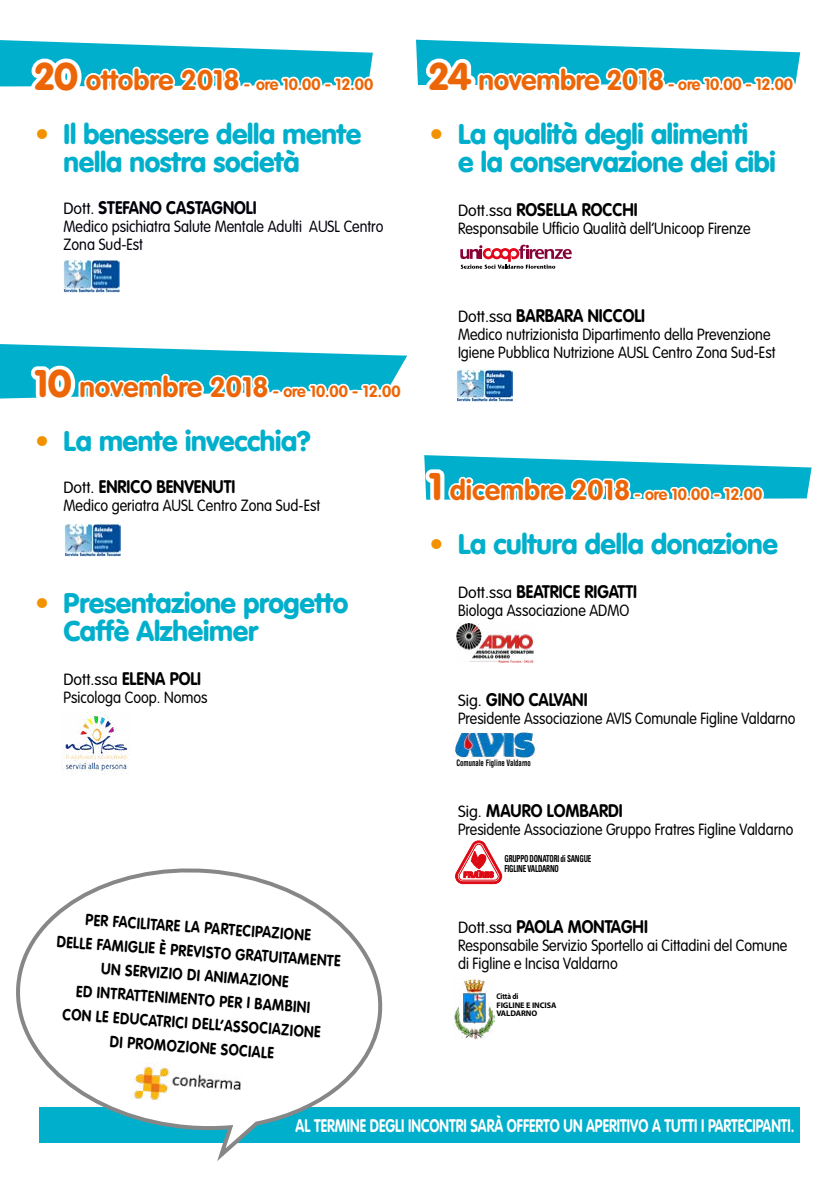
<style>
.page{position:relative;width:840px;height:1191px;background:#fff}
.page>*{position:absolute;margin:0;border:0;box-sizing:border-box;transform-origin:0 0}
.t1{font:900 28px/28px "VAG Rounded";letter-spacing:-.01em;color:#00afcb}
.t2{font:700 18px "VAG Rounded";color:#000;scale:.9 1}
.t3{font:700 18px "VAG Rounded";color:#fff;scale:.77 1}
.t4{font:700 18px "VAG Rounded";color:#00000a;scale:.9 1}
.t5{font:300 16px/18px "VAG Rounded";color:#000;scale:.9 1}
.t6{font:700 16px/24px "VAG Rounded";color:#000;text-align:center;scale:.87 1}
.t7{font:700 16px "VAG Rounded";color:#ec6608}
.t8{font:300 16px "VAG Rounded";color:#000;scale:.89 1}
.t9{font:300 16px/18px "VAG Rounded";color:#00000a;scale:.9 1}
.t10{font:700 condensed 9.6px/10px "Univers";letter-spacing:-.035em;color:#000;scale:.74 1}
.t11{font:700 condensed 8.6px "Helvetica";color:#000;scale:.78 1}
.t12{font:700 8.2px/8.4px "Myriad";letter-spacing:-.01em;color:#000;scale:.86 1}
.s1{font-weight:900;font-size:38px}
.s2{font-size:28px}
.s3{color:#f39200}
.s4{font-weight:300;font-size:16px}
</style>
<div class="page">
<svg style="left:0;top:40px;width:373px;height:47px"></svg>
<svg style="left:0;top:344px;width:407px;height:55px"></svg>
<svg style="left:416px;top:40px;width:383px;height:46px"></svg>
<svg style="left:424px;top:455px;width:387px;height:45px"></svg>
<div style="left:40px;top:1107px;width:759px;height:35px;background:#00afcb"></div>
<svg style="left:62px;top:259px;width:58px;height:34px"></svg>
<img style="left:63px;top:260px;width:56px;height:32px">
<svg style="left:455px;top:368px;width:58px;height:34px"></svg>
<img style="left:456px;top:369px;width:56px;height:33px">
<div style="left:63px;top:523px;width:58px;height:34px;background:#f4ffff;border-radius:4px"></div>
<img style="left:65px;top:523px;width:56px;height:33px">
<img style="left:454px;top:978px;width:40px;height:61px">
<svg style="left:16px;top:868px;width:369px;height:293px"></svg>
<img style="left:129px;top:1060px;width:118px;height:53px">
<img style="left:453px;top:732px;width:82px;height:26px">
<img style="left:456px;top:624px;width:79px;height:38px">
<svg style="left:460px;top:245px;width:111px;height:24px"></svg>
<img style="left:61px;top:712px;width:67px;height:63px">
<svg style="left:455px;top:840px;width:46px;height:44px"></svg>
<p class="t7" style="left:35px;top:75px;width:339px"><span class="s1">20</span> <span class="s2">ottobre 2018</span> - ore 10.00 - 12.00</p>
<h1 class="t1" style="left:63px;top:120px;width:299px;text-indent:-28px"><span class="s3">•</span> Il benessere della mente nella nostra società</h1>
<p class="t4" style="left:64px;top:197px;width:216px"><span class="s4">Dott.</span> STEFANO CASTAGNOLI</p>
<p class="t9" style="left:63px;top:218px;width:357px">Medico psichiatra Salute Mentale Adulti AUSL Centro<br>Zona Sud-Est</p>
<p class="t7" style="left:35px;top:382px;width:367px"><span class="s1">10</span> <span class="s2">novembre 2018</span> - ore 10.00 - 12.00</p>
<h1 class="t1" style="left:35px;top:427px;width:277px"><span class="s3">•</span> La mente invecchia?</h1>
<p class="t2" style="left:64px;top:476px;width:192px"><span class="s4">Dott.</span> ENRICO BENVENUTI</p>
<p class="t5" style="left:63px;top:497px;width:286px">Medico geriatra AUSL Centro Zona Sud-Est</p>
<h1 class="t1" style="left:63px;top:589px;width:286px;text-indent:-28px"><span class="s3">•</span> Presentazione progetto<br>Caffè Alzheimer</h1>
<p class="t2" style="left:64px;top:668px;width:154px"><span class="s4">Dott.ssa</span> ELENA POLI</p>
<p class="t5" style="left:63px;top:689px;width:161px">Psicologa Coop. Nomos</p>
<p class="t6" style="left:59px;top:905px;width:328px;rotate:4deg">PER FACILITARE LA PARTECIPAZIONE<br>DELLE FAMIGLIE È PREVISTO GRATUITAMENTE<br>UN SERVIZIO DI ANIMAZIONE<br>ED INTRATTENIMENTO PER I BAMBINI<br>CON LE EDUCATRICI DELL’ASSOCIAZIONE<br>DI PROMOZIONE SOCIALE</p>
<p class="t7" style="left:429px;top:75px;width:364px"><span class="s1">24</span> <span class="s2">novembre 2018</span> - ore 10.00 - 12.00</p>
<h1 class="t1" style="left:458px;top:120px;width:319px;text-indent:-28px"><span class="s3">•</span> La qualità degli alimenti<br>e la conservazione dei cibi</h1>
<p class="t2" style="left:458px;top:199px;width:201px"><span class="s4">Dott.ssa</span> ROSELLA ROCCHI</p>
<p class="t5" style="left:458px;top:220px;width:326px">Responsabile Ufficio Qualità dell’Unicoop Firenze</p>
<p class="t2" style="left:458px;top:305px;width:209px"><span class="s4">Dott.ssa</span> BARBARA NICCOLI</p>
<p class="t5" style="left:458px;top:326px;width:354px">Medico nutrizionista Dipartimento della Prevenzione<br>Igiene Pubblica Nutrizione AUSL Centro Zona Sud-Est</p>
<p class="t7" style="left:429px;top:485px;width:334px"><span class="s1">1</span> <span class="s2">dicembre 2018</span> - ore 10.00 - 12.00</p>
<h1 class="t1" style="left:429px;top:530px;width:350px"><span class="s3">•</span> La cultura della donazione</h1>
<p class="t2" style="left:458px;top:581px;width:200px"><span class="s4">Dott.ssa</span> BEATRICE RIGATTI</p>
<p class="t5" style="left:458px;top:602px;width:192px">Biologa Associazione ADMO</p>
<p class="t2" style="left:458px;top:689px;width:145px"><span class="s4">Sig.</span> GINO CALVANI</p>
<p class="t8" style="left:458px;top:709px;width:380px">Presidente Associazione AVIS Comunale Figline Valdarno</p>
<p class="t11" style="left:456px;top:757px;width:97px">Comunale Figline Valdarno</p>
<p class="t2" style="left:458px;top:799px;width:184px"><span class="s4">Sig.</span> MAURO LOMBARDI</p>
<p class="t8" style="left:458px;top:819px;width:378px">Presidente Associazione Gruppo Fratres Figline Valdarno</p>
<p class="t10" style="left:504px;top:853px;width:119px">GRUPPO DONATORI di SANGUE<br>FIGLINE VALDARNO</p>
<p class="t2" style="left:458px;top:915px;width:212px"><span class="s4">Dott.ssa</span> PAOLA MONTAGHI</p>
<p class="t5" style="left:458px;top:936px;width:367px">Responsabile Servizio Sportello ai Cittadini del Comune di Figline e Incisa Valdarno</p>
<p class="t12" style="left:496px;top:992px;width:71px">Città di<br>FIGLINE E INCISA<br>VALDARNO</p>
<p class="t3" style="left:295px;top:1115px;width:649px">AL TERMINE DEGLI INCONTRI SARÀ OFFERTO UN APERITIVO A TUTTI I PARTECIPANTI.</p>
</div>
